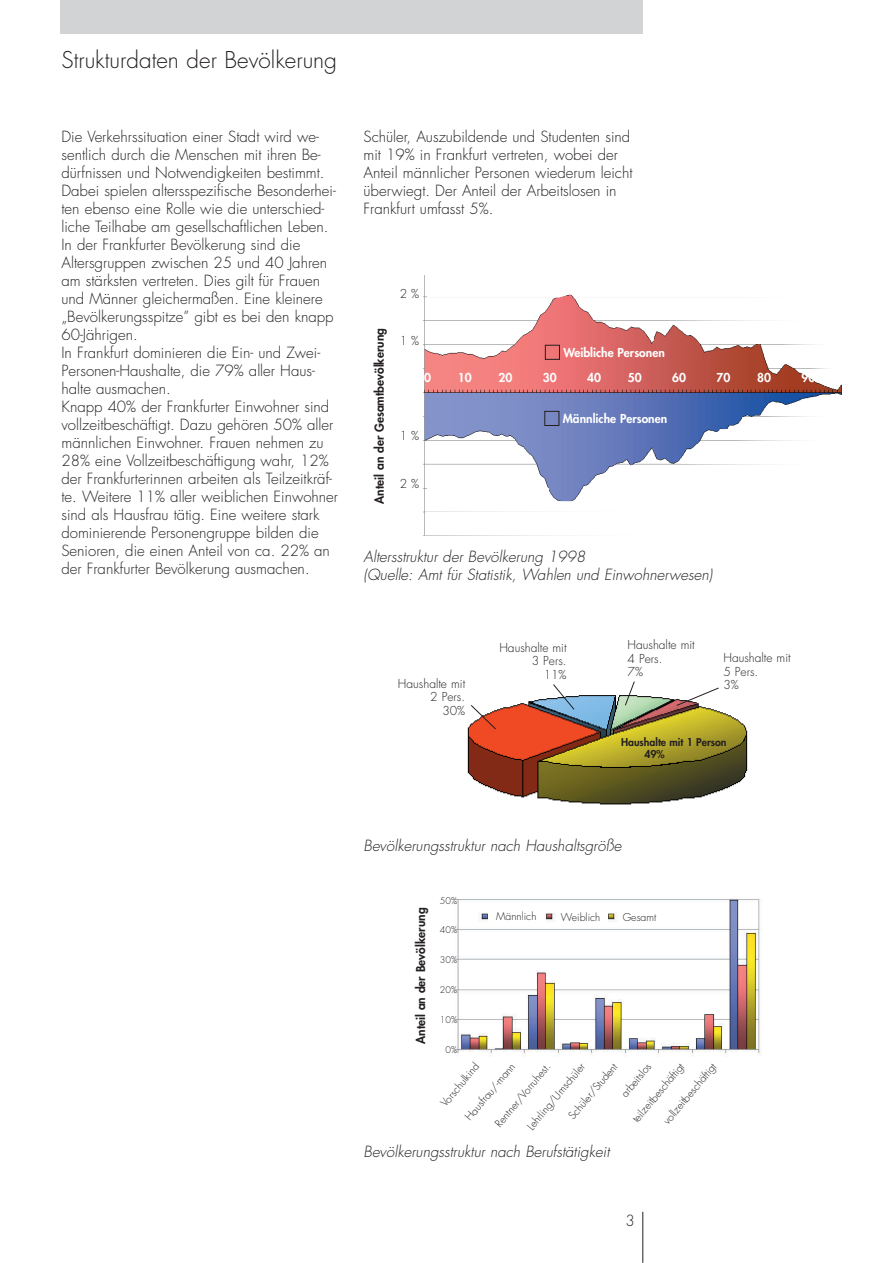
<style>
.page{position:relative;width:893px;height:1263px;background:#fff}
.page>*{position:absolute;margin:0;border:0;box-sizing:border-box;transform-origin:0 0}
.t1{font:300 22.5px "Futura";color:#231f20}
.t2{font:300 15px/18px "Futura";color:#231f20}
.t3{font:italic 300 15px/18px "Futura";color:#231f20}
.t4{font:300 12px/13.5px "Futura";color:#231f20;text-align:right}
.t5{font:800 12px "Futura";color:#fff}
.t6{font:800 12px "Futura";color:#231f20}
.t7{font:300 10.5px "Futura";color:#231f20}
.t8{font:800 10.5px/12px "Futura";color:#231f20}
.t9{font:300 9px "Futura";color:#231f20}
</style>
<div class="page">
<div style="left:60px;top:0;width:582px;height:34px;background:#d1d3d4"></div>
<hr style="left:642px;top:1212px;width:1px;height:51px;background:#231f20">
<img style="left:423px;top:275px;width:419px;height:261px">
<img style="left:467px;top:695px;width:281px;height:110px">
<img style="left:454px;top:898px;width:307px;height:156px">
<div style="left:545px;top:345px;width:15px;height:15px;border:1px solid #231f20"></div>
<div style="left:544px;top:411px;width:15px;height:15px;border:1px solid #231f20"></div>
<svg style="left:470px;top:704px;width:26px;height:26px"></svg>
<svg style="left:552px;top:684px;width:23px;height:26px"></svg>
<svg style="left:624px;top:681px;width:11px;height:25px"></svg>
<svg style="left:676px;top:687px;width:43px;height:19px"></svg>
<h1 class="t1" style="left:61px;top:50px;width:277px">Strukturdaten der Bevölkerung</h1>
<p class="t2" style="left:61px;top:128px;width:278px">Die Verkehrssituation einer Stadt wird we&shy;sentlich durch die Menschen mit ihren Be&shy;dürfnissen und Notwendigkeiten bestimmt.<br>Dabei spielen altersspezifische Besonderhei&shy;ten ebenso eine Rolle wie die unterschied&shy;liche Teilhabe am gesellschaftlichen Leben.<br>In der Frankfurter Bevölkerung sind die Altersgruppen zwischen 25 und 40 Jahren am stärksten vertreten. Dies gilt für Frauen und Männer gleichermaßen. Eine kleinere „Bevölkerungsspitze” gibt es bei den knapp 60-Jährigen.<br>In Frankfurt dominieren die Ein- und Zwei-Personen-Haushalte, die 79% aller Haus&shy;halte ausmachen.<br>Knapp 40% der Frankfurter Einwohner sind vollzeitbeschäftigt. Dazu gehören 50% aller männlichen Einwohner. Frauen nehmen zu 28% eine Vollzeitbeschäftigung wahr, 12% der Frankfurterinnen arbeiten als Teilzeitkräf&shy;te. Weitere 11% aller weiblichen Einwohner sind als Hausfrau tätig. Eine weitere stark dominierende Personengruppe bilden die Senioren, die einen Anteil von ca. 22% an der Frankfurter Bevölkerung ausmachen.</p>
<p class="t2" style="left:363px;top:128px;width:270px">Schüler, Auszubildende und Studenten sind mit 19% in Frankfurt vertreten, wobei der Anteil männlicher Personen wiederum leicht überwiegt. Der Anteil der Arbeitslosen in Frankfurt umfasst 5%.</p>
<p class="t4" style="left:399px;top:288px;width:21px">2 %</p>
<p class="t4" style="left:399px;top:335px;width:21px">1 %</p>
<p class="t6" style="left:373px;top:504px;width:177px;rotate:-90deg">Anteil an der Gesamtbevölkerung</p>
<p class="t5" style="left:563px;top:347px;width:103px">Weibliche Personen</p>
<p class="t5" style="left:424px;top:371px;width:8px">0</p>
<p class="t5" style="left:458px;top:371px;width:15px">10</p>
<p class="t5" style="left:498px;top:371px;width:15px">20</p>
<p class="t5" style="left:543px;top:371px;width:15px">30</p>
<p class="t5" style="left:587px;top:371px;width:15px">40</p>
<p class="t5" style="left:627px;top:371px;width:15px">50</p>
<p class="t5" style="left:672px;top:371px;width:15px">60</p>
<p class="t5" style="left:716px;top:371px;width:15px">70</p>
<p class="t5" style="left:757px;top:371px;width:15px">80</p>
<p class="t5" style="left:801px;top:371px;width:15px">90</p>
<p class="t5" style="left:563px;top:413px;width:106px">Männliche Personen</p>
<p class="t4" style="left:399px;top:430px;width:21px">1 %</p>
<p class="t4" style="left:399px;top:478px;width:21px">2 %</p>
<p class="t3" style="left:363px;top:549px;width:350px">Altersstruktur der Bevölkerung 1998<br>(Quelle: Amt für Statistik, Wahlen und Einwohnerwesen)</p>
<p class="t4" style="left:398px;top:677px;width:69px">Haushalte mit<br>2 Pers.<br>30%</p>
<p class="t4" style="left:499px;top:642px;width:69px">Haushalte mit<br>3 Pers.<br>11%</p>
<p class="t4" style="left:627px;top:639px;width:69px;text-align:left">Haushalte mit<br>4 Pers.<br>7%</p>
<p class="t4" style="left:723px;top:652px;width:69px;text-align:left">Haushalte mit<br>5 Pers.<br>3%</p>
<p class="t8" style="left:644px;top:737px;width:84px;text-indent:-23px">Haushalte mit 1 Person<br>49%</p>
<p class="t3" style="left:363px;top:838px;width:259px">Bevölkerungsstruktur nach Haushaltsgröße</p>
<p class="t6" style="left:415px;top:1044px;width:138px;rotate:-90deg">Anteil an der Bevölkerung</p>
<p class="t9" style="left:440px;top:897px;width:19px">50%</p>
<p class="t9" style="left:440px;top:925px;width:19px">40%</p>
<p class="t9" style="left:440px;top:955px;width:19px">30%</p>
<p class="t9" style="left:440px;top:985px;width:19px">20%</p>
<p class="t9" style="left:440px;top:1015px;width:19px">10%</p>
<p class="t9" style="left:445px;top:1045px;width:13px">0%</p>
<p class="t7" style="left:439px;top:1102px;width:54px;rotate:-50deg">Vorschulkind</p>
<p class="t7" style="left:496px;top:912px;width:42px">Männlich</p>
<p class="t7" style="left:561px;top:912px;width:41px">Weiblich</p>
<p class="t7" style="left:622px;top:912px;width:35px">Gesamt</p>
<p class="t7" style="left:567px;top:1114px;width:71px;rotate:-50deg">Schüler/Student</p>
<p class="t7" style="left:619px;top:1092px;width:42px;rotate:-50deg">arbeitslos</p>
<p class="t7" style="left:631px;top:1118px;width:75px;rotate:-50deg">teilzeitbeschäftigt</p>
<p class="t7" style="left:661px;top:1120px;width:78px;rotate:-50deg">vollzeitbeschäftigt</p>
<p class="t7" style="left:525px;top:1125px;width:85px;rotate:-50deg">Lehrling/Umschüler</p>
<p class="t7" style="left:463px;top:1116px;width:73px;rotate:-50deg">Hausfrau/-mann</p>
<p class="t7" style="left:493px;top:1122px;width:81px;rotate:-50deg">Rentner/Vorruhest.</p>
<p class="t3" style="left:363px;top:1144px;width:247px">Bevölkerungsstruktur nach Berufstätigkeit</p>
<p class="t2" style="left:625px;top:1213px;width:11px">3</p>
</div>
